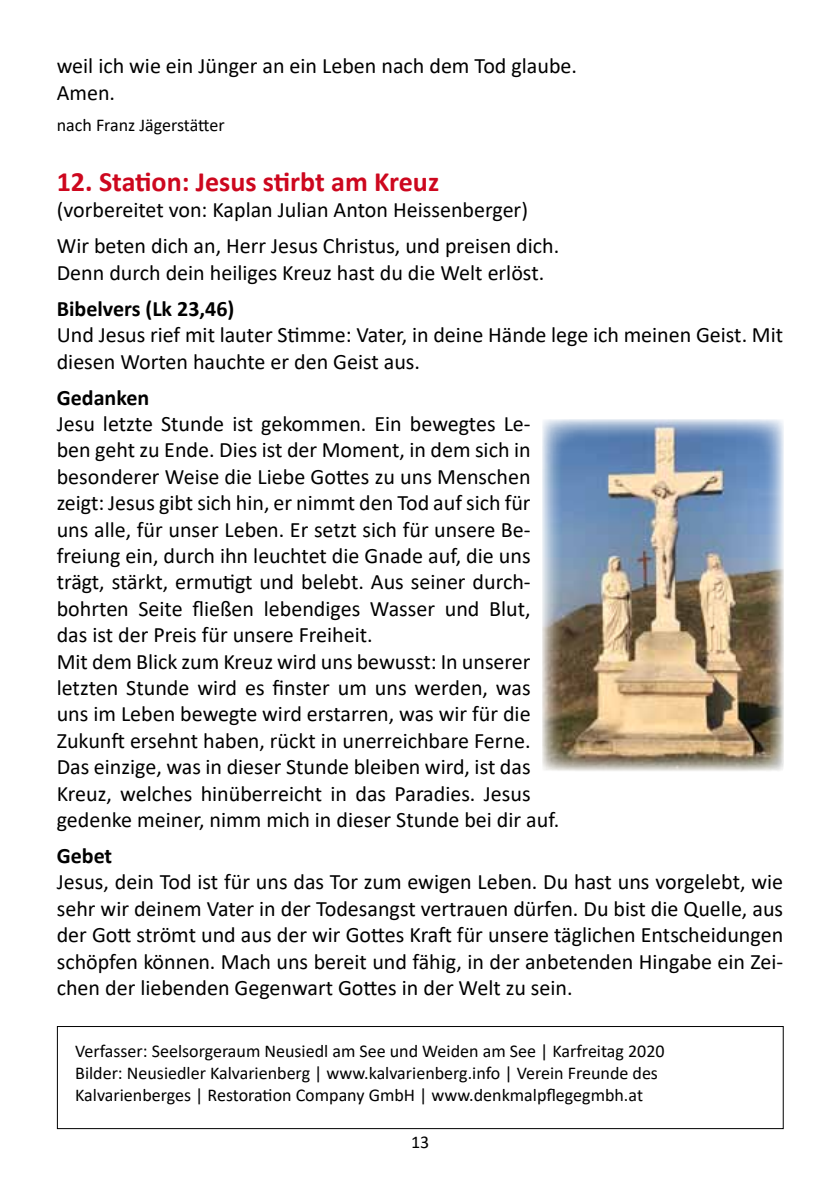
<style>
.page{position:relative;width:840px;height:1191px;background:#fff}
.page>*{position:absolute;margin:0;border:0;box-sizing:border-box;transform-origin:0 0}
.t1{font:700 28px "Calibri";color:#cd071e}
.t2{font:22px/26.4px "Calibri";color:#000}
.t3{font:700 22px "Calibri";color:#000}
.t4{font:18px/21.6px "Calibri";color:#000}
</style>
<div class="page">
<img style="left:542px;top:420px;width:240px;height:351px">
<div style="left:57px;top:1026px;width:726px;height:103px;border:1px solid #000"></div>
<p class="t2" style="left:57px;top:52px;width:521px">weil ich wie ein Jünger an ein Leben nach dem Tod glaube.<br>Amen.</p>
<p class="t4" style="left:57px;top:114px;width:169px">nach Franz Jägerstätter</p>
<p class="t1" style="left:57px;top:162px;width:383px">12. Station: Jesus stirbt am Kreuz</p>
<p class="t2" style="left:57px;top:191px;width:503px;line-height:36px">(vorbereitet von: Kaplan Julian Anton Heissenberger)<br>Wir beten dich an, Herr Jesus Christus, und preisen dich.</p>
<p class="t2" style="left:57px;top:259px;width:488px">Denn durch dein heiliges Kreuz hast du die Welt erlöst.</p>
<p class="t3" style="left:57px;top:293px;width:179px">Bibelvers (Lk 23,46)</p>
<p class="t2" style="left:57px;top:321px;width:727px">Und Jesus rief mit lauter Stimme: Vater, in deine Hände lege ich meinen Geist. Mit diesen Worten hauchte er den Geist aus.</p>
<p class="t3" style="left:57px;top:382px;width:94px">Gedanken</p>
<p class="t2" style="left:57px;top:410px;width:503px">Jesu letzte Stunde ist gekommen. Ein bewegtes Le&shy;ben geht zu Ende. Dies ist der Moment, in dem sich in besonderer Weise die Liebe Gottes zu uns Menschen zeigt: Jesus gibt sich hin, er nimmt den Tod auf sich für uns alle, für unser Leben. Er setzt sich für unsere Be&shy;freiung ein, durch ihn leuchtet die Gnade auf, die uns trägt, stärkt, ermutigt und belebt. Aus seiner durch&shy;bohrten Seite fließen lebendiges Wasser und Blut, das ist der Preis für unsere Freiheit.<br>Mit dem Blick zum Kreuz wird uns bewusst: In unserer letzten Stunde wird es finster um uns werden, was uns im Leben bewegte wird erstarren, was wir für die Zukunft ersehnt haben, rückt in unerreichbare Ferne.<br>Das einzige, was in dieser Stunde bleiben wird, ist das Kreuz, welches hinüberreicht in das Paradies. Jesus gedenke meiner, nimm mich in dieser Stunde bei dir auf.</p>
<p class="t3" style="left:57px;top:840px;width:57px">Gebet</p>
<p class="t2" style="left:57px;top:868px;width:727px;text-align:justify">Jesus, dein Tod ist für uns das Tor zum ewigen Leben. Du hast uns vorgelebt, wie sehr wir deinem Vater in der Todesangst vertrauen dürfen. Du bist die Quelle, aus der Gott strömt und aus der wir Gottes Kraft für unsere täglichen Entscheidungen schöpfen können. Mach uns bereit und fähig, in der anbetenden Hingabe ein Zei&shy;chen der liebenden Gegenwart Gottes in der Welt zu sein.</p>
<p class="t4" style="left:75px;top:1040px;width:590px">Verfasser: Seelsorgeraum Neusiedl am See und Weiden am See | Karfreitag 2020<br>Bilder: Neusiedler Kalvarienberg | www.kalvarienberg.info | Verein Freunde des<br>Kalvarienberges | Restoration Company GmbH | www.denkmalpflegegmbh.at</p>
<p class="t4" style="left:411px;top:1130px;width:20px">13</p>
</div>
